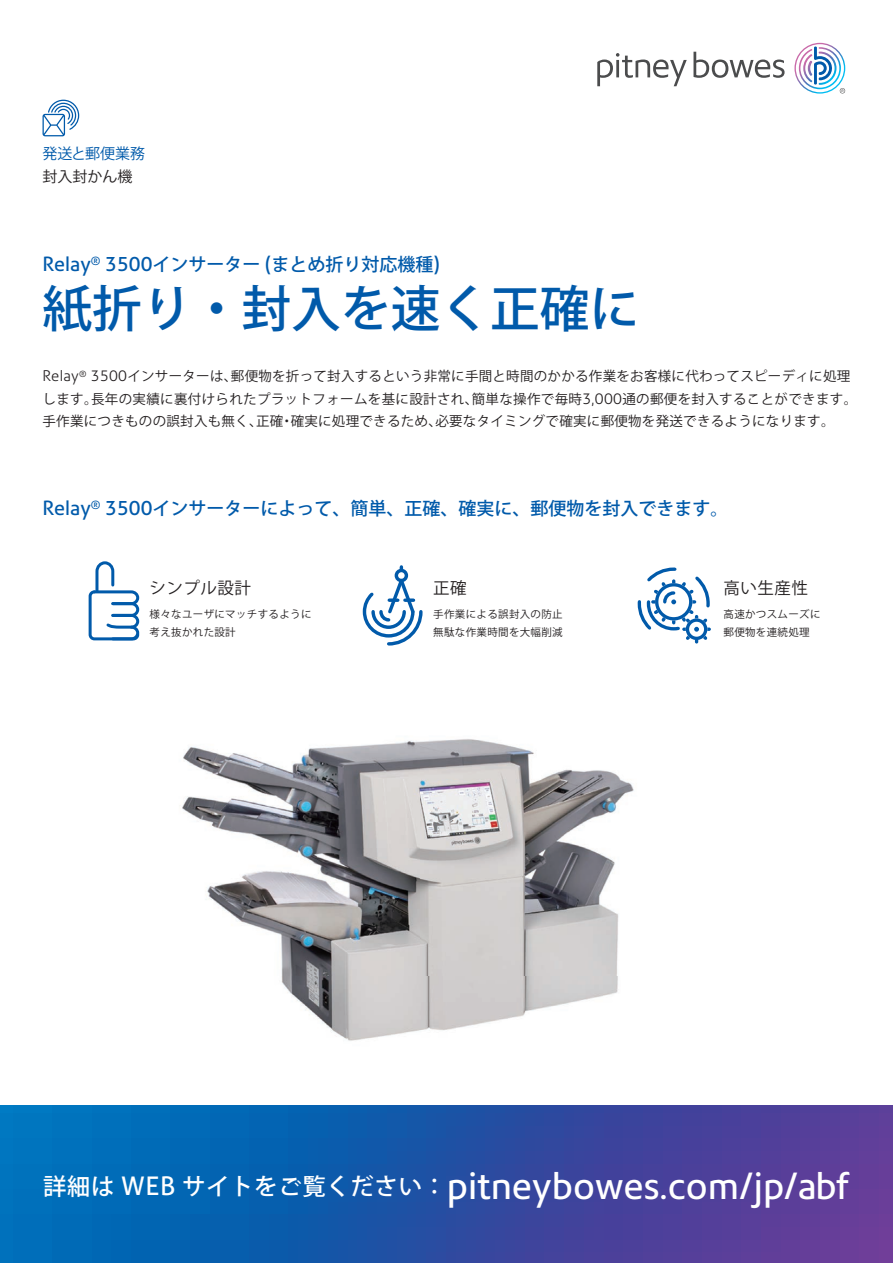
<style>
.page{position:relative;width:893px;height:1263px;background:#fff}
.page>*{position:absolute;margin:0;border:0;box-sizing:border-box;transform-origin:0 0}
.t1{font:500 49.8px "Koz Go Pr 6 N";color:#015aaa}
.t2{font:36.75px "Precision Sans";color:#fff}
.t3{font:500 18px "Koz Go Pr 6 N";color:#015aaa}
.t4{font:16.5px "Koz Go Pr 6 N";letter-spacing:.03em;color:#231f20}
.t5{font:15px "Koz Go Pr 6 N";color:#015aaa}
.t6{font:15px "Koz Go Pr 6 N";color:#231f20}
.t7{font:13.5px/22.5px "Koz Go Pr 6 N";letter-spacing:.02em;color:#231f20}
.t8{font:10.5px/18.3px "Koz Go Pr 6 N";letter-spacing:.03em;color:#231f20}
.s1{font-family:"Precision Sans";font-weight:400;font-size:19.8px}
.s2{font-family:"Precision Sans";font-weight:300;font-size:14.85px}
.s3{font-family:"Koz Go Pr 6 N";font-weight:500;font-size:23.4px}
.s4{font-size:25.65px}
</style>
<div class="page">
<img style="left:102px;top:739px;width:638px;height:367px">
<svg style="left:597px;top:52px;width:188px;height:34px"></svg>
<svg style="left:794px;top:43px;width:51px;height:51px"></svg>
<svg style="left:43px;top:100px;width:36px;height:36px"></svg>
<div style="left:395px;top:569px;width:13px;height:13px;border:3px solid #015aaa;border-radius:50%"></div>
<svg style="left:362px;top:576px;width:61px;height:70px"></svg>
<svg style="left:0;top:1106px;width:893px;height:157px;background:#2852a6"></svg>
<svg style="left:88px;top:561px;width:52px;height:80px"></svg>
<svg style="left:637px;top:567px;width:74px;height:76px"></svg>
<p class="t5" style="left:43px;top:145px;width:104px">発送と郵便業務</p>
<p class="t6" style="left:43px;top:168px;width:92px">封入封かん機</p>
<h3 class="t3" style="left:43px;top:254px;width:399px"><span class="s1">Relay</span><sup>®</sup> <span class="s1">3500</span>インサーター <span class="s1">(</span>まとめ折り対応機種<span class="s1">)</span></h3>
<h1 class="t1" style="left:43px;top:281px;width:598px">紙折り・封入を速く正確に</h1>
<p class="t7" style="left:43px;top:365px;width:816px"><span class="s2">Relay</span><sup>®</sup> <span class="s2">3500</span>インサーターは、郵便物を折って封入するという非常に手間と時間のかかる作業をお客様に代わってスピーディに処理します。長年の実績に裏付けられたプラットフォームを基に設計され、簡単な操作で毎時<span class="s2">3,000</span>通の郵便を封入することができます。手作業につきものの誤封入も無く、正確・確実に処理できるため、必要なタイミングで確実に郵便物を発送できるようになります。</p>
<h3 class="t3" style="left:43px;top:498px;width:687px"><span class="s1">Relay</span><sup>®</sup> <span class="s1">3500</span>インサーターによって、簡単、正確、確実に、郵便物を封入できます。</h3>
<p class="t4" style="left:150px;top:579px;width:103px">シンプル設計</p>
<p class="t8" style="left:150px;top:605px;width:163px">様々なユーザにマッチするように考え抜かれた設計</p>
<p class="t4" style="left:433px;top:579px;width:35px">正確</p>
<p class="t8" style="left:433px;top:605px;width:131px">手作業による誤封入の防止無駄な作業時間を大幅削減</p>
<p class="t4" style="left:723px;top:579px;width:86px">高い生産性</p>
<p class="t8" style="left:723px;top:605px;width:99px">高速かつスムーズに郵便物を連続処理</p>
<h2 class="t2" style="left:43px;top:1164px;width:808px"><span class="s3">詳細は</span> <span class="s4">WEB</span> <span class="s3">サイトをご覧ください：</span>pitneybowes.com/jp/abf</h2>
</div>
